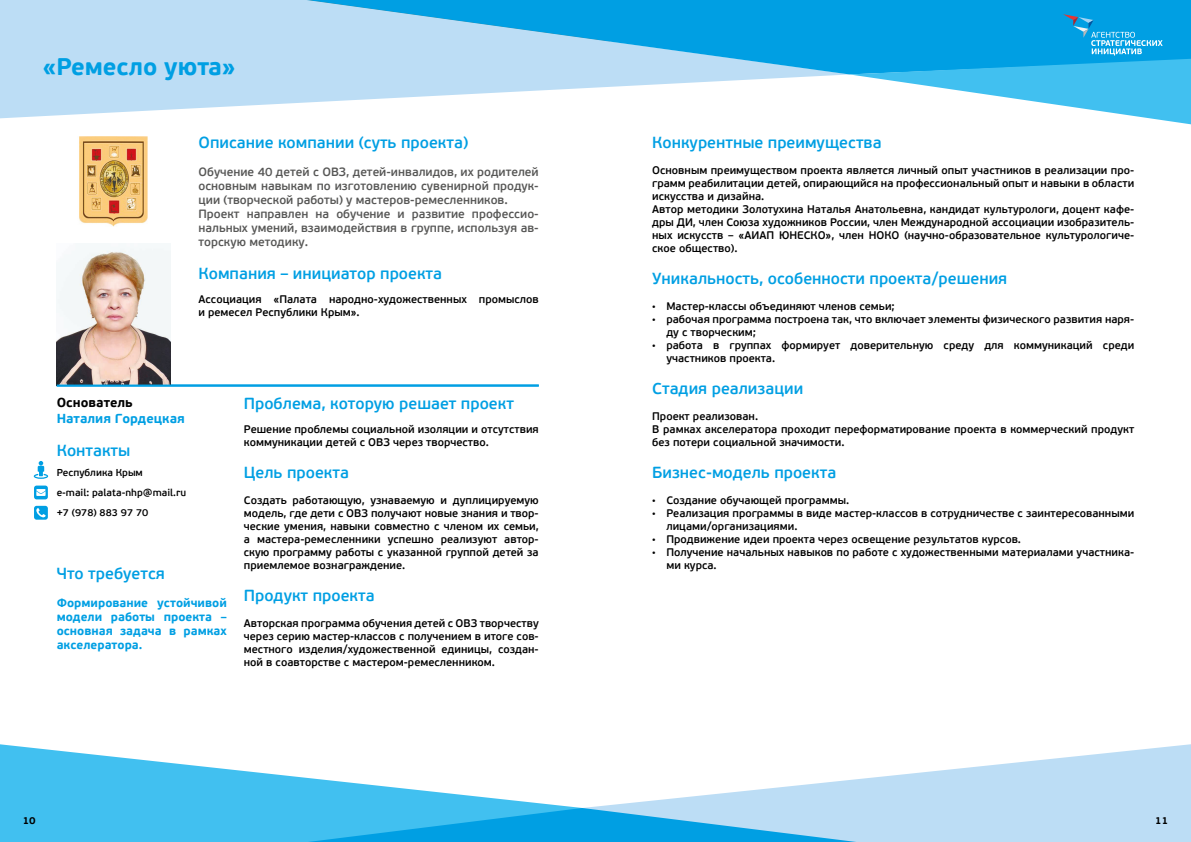
<style>
.page{position:relative;width:1191px;height:842px;background:#fff}
.page>*{position:absolute;margin:0;border:0;box-sizing:border-box;transform-origin:0 0}
.t1{font:700 24px "PF Beau Sans Pro";color:#009fe3}
.t2{font:600 16px "PF Beau Sans Pro";color:#009fe3}
.t3{font:700 13px "PF Beau Sans Pro";color:#009fe3}
.t4{font:700 13px "PF Beau Sans Pro";color:#000}
.t5{font:600 12px/14px "PF Beau Sans Pro";color:#575756}
.t6{font:700 12px/14px "PF Beau Sans Pro";color:#009fe3;text-align:justify}
.t7{font:600 11px/13px "PF Beau Sans Pro";color:#000}
.t8{font:600 10px/20px "PF Beau Sans Pro";color:#000}
.t9{font:700 10px "PF Beau Sans Pro";color:#000}
.s1{font-family:"Times New Roman";font-weight:400;font-size:10px}
</style>
<div class="page">
<svg style="left:0;top:744px;width:582px;height:98px;fill:#41c0f0"></svg>
<svg style="left:0;top:0;width:849px;height:119px;fill:#bcddf5"></svg>
<svg style="left:203px;top:0;width:988px;height:74px;background:#63bfec"></svg>
<svg style="left:583px;top:744px;width:608px;height:98px;fill:#bcddf5"></svg>
<svg style="left:194px;top:808px;width:776px;height:34px;background:#51bded"></svg>
<svg style="left:849px;top:14px;width:342px;height:111px"></svg>
<svg style="left:34px;top:506px;width:14px;height:14px"></svg>
<svg style="left:34px;top:486px;width:14px;height:13px"></svg>
<svg style="left:34px;top:461px;width:14px;height:18px"></svg>
<img style="left:57px;top:248px;width:113px;height:137px">
<img style="left:79px;top:136px;width:69px;height:91px">
<hr style="left:57px;top:385px;width:482px;height:2px;background:#009fe3">
<h1 class="t1" style="left:43px;top:51px;width:195px">«Ремесло уюта»</h1>
<h2 class="t2" style="left:198px;top:133px;width:271px">Описание компании (суть проекта)</h2>
<p class="t5" style="left:198px;top:165px;width:342px">Обучение 40 детей с ОВЗ, детей-инвалидов, их родителей основным навыкам по изготовлению сувенирной продук&shy;ции (творческой работы) у мастеров-ремесленников.<br>Проект направлен на обучение и развитие профессио&shy;нальных умений, взаимодействия в группе, используя ав&shy;торскую методику.</p>
<h2 class="t2" style="left:198px;top:264px;width:245px">Компания – инициатор проекта</h2>
<p class="t7" style="left:198px;top:293px;width:342px">Ассоциация «Палата народно-художественных промыслов и ремесел Республики Крым».</p>
<p class="t4" style="left:57px;top:394px;width:78px">Основатель</p>
<p class="t3" style="left:57px;top:410px;width:130px">Наталия Гордецкая</p>
<h2 class="t2" style="left:57px;top:441px;width:75px">Контакты</h2>
<p class="t8" style="left:57px;top:462px;width:131px">Республика Крым<br>e-mail: palata-nhp@mail.ru +7 (978) 883 97 70</p>
<h2 class="t2" style="left:57px;top:564px;width:110px">Что требуется</h2>
<p class="t6" style="left:57px;top:596px;width:172px">Формирование устойчивой модели работы проекта – основная задача в рамках акселератора.</p>
<h2 class="t2" style="left:244px;top:394px;width:271px">Проблема, которую решает проект</h2>
<p class="t7" style="left:244px;top:423px;width:296px">Решение проблемы социальной изоляции и отсутствия коммуникации детей с ОВЗ через творчество.</p>
<h2 class="t2" style="left:244px;top:463px;width:107px">Цель проекта</h2>
<p class="t7" style="left:244px;top:494px;width:296px;text-align:justify">Создать работающую, узнаваемую и дуплицируемую модель, где дети с ОВЗ получают новые знания и твор&shy;ческие умения, навыки совместно с членом их семьи, а мастера-ремесленники успешно реализуют автор&shy;скую программу работы с указанной группой детей за приемлемое вознаграждение.</p>
<h2 class="t2" style="left:244px;top:586px;width:132px">Продукт проекта</h2>
<p class="t7" style="left:244px;top:617px;width:296px;text-align:justify">Авторская программа обучения детей с ОВЗ творчеству через серию мастер-классов с получением в итоге сов&shy;местного изделия/художественной единицы, создан&shy;ной в соавторстве с мастером-ремесленником.</p>
<h2 class="t2" style="left:652px;top:133px;width:231px">Конкурентные преимущества</h2>
<p class="t7" style="left:652px;top:164px;width:483px">Основным преимуществом проекта является личный опыт участников в реализации про&shy;грамм реабилитации детей, опирающийся на профессиональный опыт и навыки в области искусства и дизайна.<br>Автор методики Золотухина Наталья Анатольевна, кандидат культурологи, доцент кафе&shy;дры ДИ, член Союза художников России, член Международной ассоциации изобразитель&shy;ных искусств – «АИАП ЮНЕСКО», член НОКО (научно-образовательное культурологиче&shy;ское общество).</p>
<h2 class="t2" style="left:652px;top:269px;width:356px">Уникальность, особенности проекта/решения</h2>
<p class="t7" style="left:652px;top:300px;width:244px"><span class="s1">•</span> Мастер-классы объединяют членов семьи;</p>
<p class="t7" style="left:666px;top:313px;width:469px;text-indent:-14px"><span class="s1">•</span> рабочая программа построена так, что включает элементы физического развития наря&shy;ду с творческим;</p>
<p class="t7" style="left:666px;top:339px;width:469px;text-indent:-14px"><span class="s1">•</span> работа в группах формирует доверительную среду для коммуникаций среди участников проекта.</p>
<h2 class="t2" style="left:652px;top:379px;width:153px">Стадия реализации</h2>
<p class="t7" style="left:652px;top:410px;width:483px">Проект реализован.<br>В рамках акселератора проходит переформатирование проекта в коммерческий продукт без потери социальной значимости.</p>
<h2 class="t2" style="left:652px;top:463px;width:185px">Бизнес-модель проекта</h2>
<p class="t7" style="left:652px;top:494px;width:198px"><span class="s1">•</span> Создание обучающей программы.</p>
<p class="t7" style="left:666px;top:507px;width:469px;text-indent:-14px"><span class="s1">•</span> Реализация программы в виде мастер-классов в сотрудничестве с заинтересованными лицами/организациями.</p>
<p class="t7" style="left:652px;top:533px;width:370px"><span class="s1">•</span> Продвижение идеи проекта через освещение результатов курсов.</p>
<p class="t7" style="left:666px;top:546px;width:469px;text-indent:-14px"><span class="s1">•</span> Получение начальных навыков по работе с художественными материалами участника&shy;ми курса.</p>
<p class="t9" style="left:23px;top:814px;width:15px">10</p>
<p class="t9" style="left:1155px;top:814px;width:15px">11</p>
</div>
